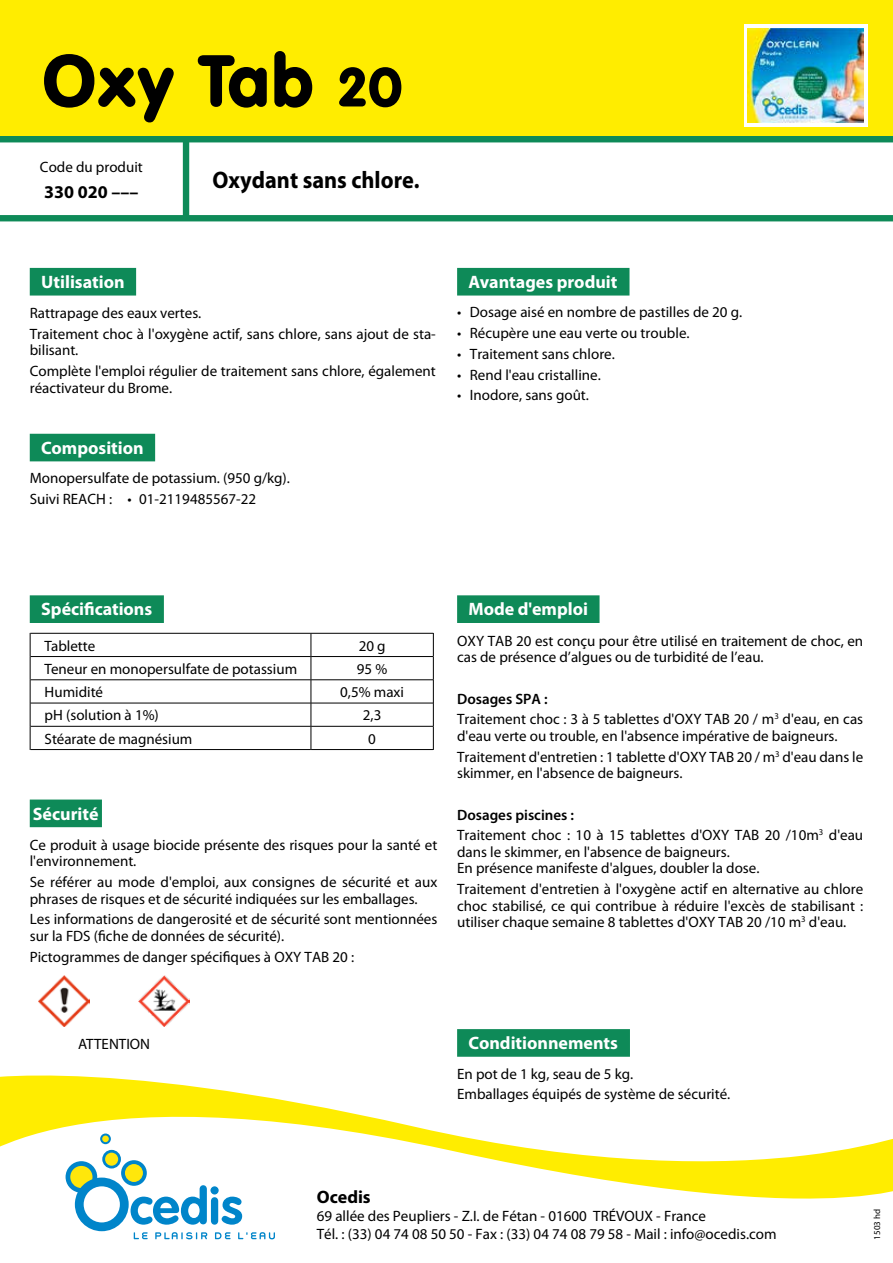
<style>
.page{position:relative;width:893px;height:1263px;background:#fff}
.page>*{position:absolute;margin:0;border:0;box-sizing:border-box;transform-origin:0 0}
.t1{font:900 72px "VAG Rounded Std";letter-spacing:.04em;color:#000}
.t2{font:700 24px "Myriad Pro";color:#000;scale:.93 1}
.t3{font:700 18px "Myriad Pro";color:#fff}
.t4{font:700 18px "Myriad Pro";color:#000}
.t5{font:15px/20.7px "Myriad Pro";color:#000}
.t6{font:9px "Myriad Pro";color:#000}
.s1{font-size:54px}
.s2{font-weight:600}
</style>
<div class="page">
<svg style="left:0;top:136px;width:893px;height:85px"></svg>
<div style="left:0;top:0;width:893px;height:136px;background:#ffed00"></div>
<svg style="left:0;top:1075px;width:893px;height:165px"></svg>
<svg style="left:66px;top:1150px;width:209px;height:89px"></svg>
<svg style="left:100px;top:1133px;width:11px;height:11px"></svg>
<div style="left:743px;top:24px;width:124px;height:102px;background:#fff"></div>
<div style="left:29px;top:595px;width:135px;height:28px;background:#0e8a58"></div>
<svg style="left:29px;top:267px;width:108px;height:29px;background:#1c9162"></svg>
<svg style="left:29px;top:433px;width:127px;height:29px;background:#1c9061"></svg>
<svg style="left:29px;top:799px;width:73px;height:29px;background:#1b9061"></svg>
<svg style="left:457px;top:267px;width:173px;height:29px;background:#1a8f60"></svg>
<div style="left:457px;top:595px;width:143px;height:28px;background:#0e8a58"></div>
<svg style="left:457px;top:1029px;width:173px;height:28px;background:#118b5a"></svg>
<img style="left:747px;top:28px;width:116px;height:95px">
<img style="left:38px;top:976px;width:51px;height:51px">
<img style="left:139px;top:976px;width:51px;height:51px">
<hr style="left:31px;top:633px;width:280px;height:1px;background:#000">
<hr style="left:311px;top:633px;width:122px;height:1px;background:#000">
<svg style="left:30px;top:633px;width:1px;height:117px"></svg>
<svg style="left:433px;top:633px;width:1px;height:117px"></svg>
<hr style="left:31px;top:749px;width:280px;height:1px;background:#000">
<hr style="left:311px;top:749px;width:122px;height:1px;background:#000">
<hr style="left:31px;top:656px;width:280px;height:1px;background:#000">
<hr style="left:311px;top:656px;width:122px;height:1px;background:#000">
<hr style="left:31px;top:679px;width:280px;height:1px;background:#000">
<hr style="left:311px;top:679px;width:122px;height:1px;background:#000">
<hr style="left:31px;top:703px;width:280px;height:1px;background:#000">
<hr style="left:311px;top:703px;width:122px;height:1px;background:#000">
<hr style="left:31px;top:726px;width:280px;height:1px;background:#000">
<hr style="left:311px;top:726px;width:122px;height:1px;background:#000">
<svg style="left:311px;top:633px;width:1px;height:117px"></svg>
<h1 class="t1" style="left:43px;top:38px;width:361px">Oxy Tab <span class="s1">20</span></h1>
<p class="t5" style="left:40px;top:157px;width:104px">Code du produit</p>
<p class="t4" style="left:44px;top:182px;width:96px">330 020 –––</p>
<h2 class="t2" style="left:213px;top:167px;width:224px">Oxydant sans chlore.</h2>
<p class="t3" style="left:41px;top:272px;width:85px">Utilisation</p>
<p class="t5" style="left:30px;top:303px;width:408px">Rattrapage des eaux vertes.<br>Traitement choc à l'oxygène actif, sans chlore, sans ajout de sta-</p>
<p class="t5" style="left:30px;top:340px;width:408px">bilisant.<br>Complète l'emploi régulier de traitement sans chlore, également</p>
<p class="t5" style="left:30px;top:378px;width:144px">réactivateur du Brome.</p>
<p class="t3" style="left:41px;top:438px;width:104px">Composition</p>
<p class="t5" style="left:30px;top:468px;width:262px">Monopersulfate de potassium. (950 g/kg).<br>Suivi REACH : • 01-2119485567-22</p>
<p class="t3" style="left:469px;top:272px;width:150px">Avantages produit</p>
<p class="t5" style="left:457px;top:302px;width:287px">• Dosage aisé en nombre de pastilles de 20 g.</p>
<p class="t5" style="left:457px;top:323px;width:234px">• Récupère une eau verte ou trouble.</p>
<p class="t5" style="left:457px;top:344px;width:159px">• Traitement sans chlore.</p>
<p class="t5" style="left:457px;top:365px;width:145px">• Rend l'eau cristalline.</p>
<p class="t5" style="left:457px;top:385px;width:133px">• Inodore, sans goût.</p>
<p class="t3" style="left:41px;top:599px;width:113px">Spécifications</p>
<p class="t5" style="left:45px;top:635px;width:52px">Tablette</p>
<p class="t5" style="left:359px;top:635px;width:28px">20 g</p>
<p class="t5" style="left:45px;top:659px;width:254px">Teneur en monopersulfate de potassium</p>
<p class="t5" style="left:357px;top:659px;width:32px">95 %</p>
<p class="t5" style="left:45px;top:682px;width:60px">Humidité</p>
<p class="t5" style="left:340px;top:682px;width:65px">0,5% maxi</p>
<p class="t5" style="left:45px;top:705px;width:116px">pH (solution à 1%)</p>
<p class="t5" style="left:363px;top:705px;width:20px">2,3</p>
<p class="t5" style="left:45px;top:728px;width:149px">Stéarate de magnésium</p>
<p class="t5" style="left:368px;top:728px;width:9px">0</p>
<p class="t3" style="left:33px;top:803px;width:67px">Sécurité</p>
<p class="t5" style="left:30px;top:837px;width:409px;line-height:16.5px">Ce produit à usage biocide présente des risques pour la santé et l'environnement.</p>
<p class="t5" style="left:30px;top:874px;width:409px;line-height:16.5px">Se référer au mode d'emploi, aux consignes de sécurité et aux phrases de risques et de sécurité indiquées sur les emballages.</p>
<p class="t5" style="left:30px;top:911px;width:409px;line-height:16.5px">Les informations de dangerosité et de sécurité sont mentionnées sur la FDS (fiche de données de sécurité).</p>
<p class="t5" style="left:30px;top:946px;width:326px">Pictogrammes de danger spécifiques à OXY TAB 20 :</p>
<p class="t3" style="left:469px;top:599px;width:121px">Mode d'emploi</p>
<p class="t5" style="left:457px;top:633px;width:408px;line-height:16.5px">OXY TAB 20 est conçu pour être utilisé en traitement de choc, en cas de présence d’algues ou de turbidité de l’eau.</p>
<p class="t5" style="left:457px;top:688px;width:408px"><span class="s2">Dosages SPA :<br></span>Traitement choc : 3 à 5 tablettes d'OXY TAB 20 / m<sup>3</sup> d'eau, en cas</p>
<p class="t5" style="left:457px;top:726px;width:408px">d'eau verte ou trouble, en l'absence impérative de baigneurs.<br>Traitement d'entretien : 1 tablette d'OXY TAB 20 / m<sup>3</sup> d'eau dans le</p>
<p class="t5" style="left:457px;top:763px;width:227px">skimmer, en l'absence de baigneurs.</p>
<p class="t5" style="left:457px;top:804px;width:408px"><span class="s2">Dosages piscines :<br></span>Traitement choc : 10 à 15 tablettes d'OXY TAB 20 /10m<sup>3</sup> d'eau</p>
<p class="t5" style="left:457px;top:844px;width:304px;line-height:16.5px">dans le skimmer, en l'absence de baigneurs.<br>En présence manifeste d'algues, doubler la dose.</p>
<p class="t5" style="left:457px;top:881px;width:408px;line-height:16.5px;text-align:justify">Traitement d'entretien à l'oxygène actif en alternative au chlore choc stabilisé, ce qui contribue à réduire l'excès de stabilisant : utiliser chaque semaine 8 tablettes d'OXY TAB 20 /10 m<sup>3</sup> d'eau.</p>
<p class="t5" style="left:78px;top:1034px;width:74px">ATTENTION</p>
<p class="t3" style="left:469px;top:1033px;width:151px">Conditionnements</p>
<p class="t5" style="left:457px;top:1063px;width:275px">En pot de 1 kg, seau de 5 kg.<br>Emballages équipés de système de sécurité.</p>
<p class="t4" style="left:317px;top:1187px;width:55px">Ocedis</p>
<p class="t5" style="left:317px;top:1207px;width:461px;line-height:18px">69 allée des Peupliers - Z.I. de Fétan - 01600 TRÉVOUX - France<br>Tél. : (33) 04 74 08 50 50 - Fax : (33) 04 74 08 79 58 - Mail : info@ocedis.com</p>
<p class="t6" style="left:872px;top:1239px;width:32px;rotate:-90deg">1503 hd</p>
</div>
